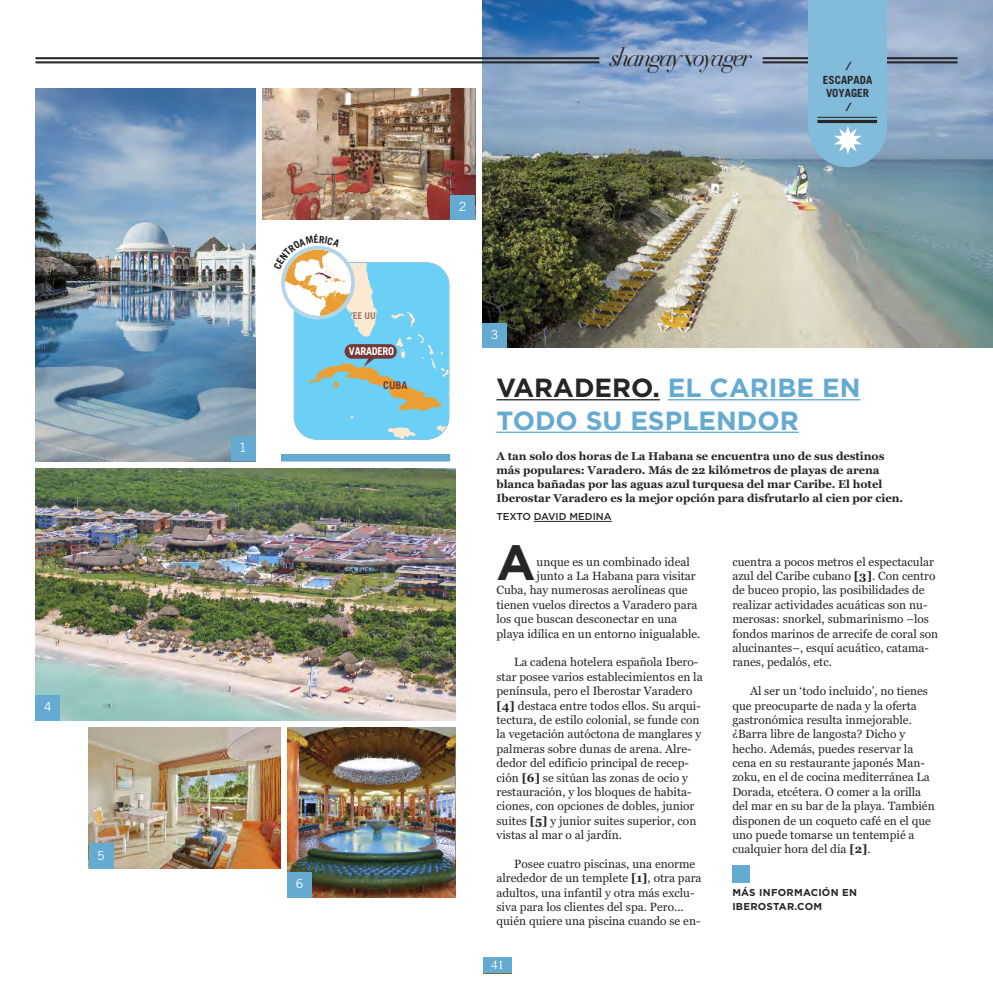
<style>
.page{position:relative;width:993px;height:993px;background:#fff}
.page>*{position:absolute;margin:0;border:0;box-sizing:border-box;transform-origin:0 0}
.t1{font:700 49.5px "Gotham";color:#272627}
.t2{font:700 26.25px/32.5px "Gotham";color:#64aad1}
.t3{font:italic 25px "Didot";letter-spacing:-.1em;color:#272627}
.t4{font:12.5px "Trade";color:#fff}
.t5{font:12.5px "Times";color:#fff}
.t6{font:11.88px/14.4px "Georgia";color:#272627}
.t7{font:700 11.25px/13.8px "Georgia";letter-spacing:-.005em;color:#272627}
.t8{font:700 11.25px/13.5px "Trade";color:#272627}
.t9{font:italic 700 11.25px "Trade";color:#272627}
.t10{font:700 10.75px "Trade";letter-spacing:-.025em;color:#fff}
.t11{font:700 10.62px "Trade";color:#733936}
.t12{font:700 10px/13.8px "Gotham";letter-spacing:.025em;color:#272627}
.t13{font:500 10px "Gotham";color:#272627}
.t14{font:700 9.38px "Trade";color:#9d7472}
.s1{font-style:normal}
.s2{color:#272627}
.s3{font-family:"Georgia Bold TT"}
</style>
<div class="page">
<img style="left:35px;top:89px;width:220px;height:372px">
<img style="left:482px;top:0;width:510px;height:347px">
<img style="left:262px;top:89px;width:213px;height:131px">
<div style="left:483px;top:957px;width:28px;height:16px;background:#64aad1"></div>
<div style="left:732px;top:864px;width:17px;height:18px;background:#64aad1"></div>
<div style="left:230px;top:436px;width:25px;height:25px;background:#64aad1"></div>
<div style="left:482px;top:322px;width:25px;height:25px;background:#64aad1"></div>
<div style="left:450px;top:195px;width:25px;height:25px;background:#64aad1"></div>
<img style="left:287px;top:727px;width:168px;height:169px">
<img style="left:35px;top:468px;width:420px;height:252px">
<div style="left:35px;top:695px;width:25px;height:25px;background:#64aad1"></div>
<hr style="left:35px;top:57px;width:564px;height:2px;background:#272627">
<hr style="left:35px;top:61px;width:564px;height:2px;background:#272627">
<hr style="left:762px;top:57px;width:195px;height:2px;background:#272627">
<hr style="left:762px;top:61px;width:195px;height:2px;background:#272627">
<div style="left:808px;top:0;width:78px;height:128px;background:#83bbda"></div>
<div style="left:808px;top:89px;width:78px;height:78px;background:#83bbda;border-radius:50%"></div>
<hr style="left:817px;top:117px;width:59px;height:1px;background:#272627">
<hr style="left:817px;top:120px;width:59px;height:3px;background:#272627">
<svg style="left:834px;top:126px;width:27px;height:28px"></svg>
<div style="left:281px;top:454px;width:169px;height:7px;background:#64aad1"></div>
<img style="left:89px;top:727px;width:191px;height:141px">
<div style="left:89px;top:843px;width:24px;height:25px;background:#64aad1"></div>
<div style="left:287px;top:871px;width:25px;height:25px;background:#64aad1"></div>
<hr style="left:496px;top:399px;width:163px;height:1px;background:#272627">
<hr style="left:667px;top:399px;width:193px;height:1px;background:#64aad1">
<hr style="left:496px;top:431px;width:302px;height:2px;background:#64aad1">
<hr style="left:533px;top:521px;width:78px;height:1px;background:#272627">
<svg style="left:281px;top:245px;width:167px;height:194px"></svg>
<p class="t4" style="left:44px;top:699px;width:9px">4</p>
<p class="t4" style="left:97px;top:848px;width:9px">5</p>
<p class="t4" style="left:239px;top:440px;width:9px">1</p>
<p class="t14" style="left:353px;top:310px;width:25px">EE UU</p>
<p class="t10" style="left:349px;top:345px;width:47px">VARADERO</p>
<p class="t11" style="left:383px;top:379px;width:26px">CUBA</p>
<p class="t4" style="left:296px;top:876px;width:9px">6</p>
<p class="t4" style="left:459px;top:199px;width:9px">2</p>
<h3 class="t3" style="left:610px;top:42px;width:143px">shangay <span class="s1">v</span>oyager</h3>
<p class="t9" style="left:845px;top:60px;width:5px">/</p>
<p class="t8" style="left:822px;top:73px;width:51px">ESCAPADA<br>VOYAGER</p>
<p class="t9" style="left:845px;top:100px;width:5px">/</p>
<p class="t4" style="left:490px;top:327px;width:9px">3</p>
<h2 class="t2" style="left:496px;top:373px;width:365px"><span class="s2">VARADERO.</span> EL CARIBE EN<br>TODO SU ESPLENDOR</h2>
<p class="t7" style="left:496px;top:449px;width:408px">A tan solo dos horas de La Habana se encuentra uno de sus destinos más populares: Varadero. Más de 22 kilómetros de playas de arena blanca bañadas por las aguas azul turquesa del mar Caribe. El hotel Iberostar Varadero es la mejor opción para disfrutarlo al cien por cien.</p>
<p class="t13" style="left:496px;top:513px;width:117px">TEXTO DAVID MEDINA</p>
<h1 class="t1" style="left:496px;top:545px;width:41px">A</h1>
<p class="t6" style="left:536px;top:554px;width:155px">unque es un combinado ideal</p>
<p class="t6" style="left:536px;top:568px;width:161px">junto a La Habana para visitar</p>
<p class="t6" style="left:496px;top:583px;width:192px">Cuba, hay numerosas aerolíneas que</p>
<p class="t6" style="left:496px;top:597px;width:202px">tienen vuelos directos a Varadero para</p>
<p class="t6" style="left:496px;top:611px;width:182px">los que buscan desconectar en una</p>
<p class="t6" style="left:496px;top:626px;width:205px">playa idílica en un entorno inigualable.</p>
<p class="t6" style="left:496px;top:655px;width:208px;text-indent:18px">La cadena hotelera española Ibero&shy;star posee varios establecimientos en la península, pero el Iberostar Varadero <span class="s3">[4]</span> destaca entre todos ellos. Su arqui&shy;tectura, de estilo colonial, se funde con la vegetación autóctona de manglares y palmeras sobre dunas de arena. Alre&shy;dedor del edificio principal de recep&shy;ción <span class="s3">[6]</span> se sitúan las zonas de ocio y restauración, y los bloques de habita&shy;ciones, con opciones de dobles, junior suites <span class="s3">[5]</span> y junior suites superior, con vistas al mar o al jardín.</p>
<p class="t6" style="left:496px;top:856px;width:206px;text-indent:18px">Posee cuatro piscinas, una enorme alrededor de un templete <span class="s3">[1]</span>, otra para adultos, una infantil y otra más exclu&shy;siva para los clientes del spa. Pero... quién quiere una piscina cuando se en-</p>
<p class="t5" style="left:491px;top:956px;width:14px">41</p>
<p class="t6" style="left:732px;top:554px;width:207px">cuentra a pocos metros el espectacular azul del Caribe cubano <span class="s3">[3]</span>. Con centro de buceo propio, las posibilidades de realizar actividades acuáticas son nu&shy;merosas: snorkel, submarinismo –los fondos marinos de arrecife de coral son alucinantes–, esquí acuático, catama&shy;ranes, pedalós, etc.</p>
<p class="t6" style="left:732px;top:683px;width:204px;text-indent:18px">Al ser un ‘todo incluido’, no tienes que preocuparte de nada y la oferta gastronómica resulta inmejorable. ¿Barra libre de langosta? Dicho y hecho. Además, puedes reservar la cena en su restaurante japonés Man&shy;zoku, en el de cocina mediterránea La Dorada, etcétera. O comer a la orilla del mar en su bar de la playa. También disponen de un coqueto café en el que uno puede tomarse un tentempié a cualquier hora del día <span class="s3">[2]</span>.</p>
<p class="t12" style="left:732px;top:886px;width:126px">MÁS INFORMACIÓN EN<br>IBEROSTAR.COM</p>
</div>
